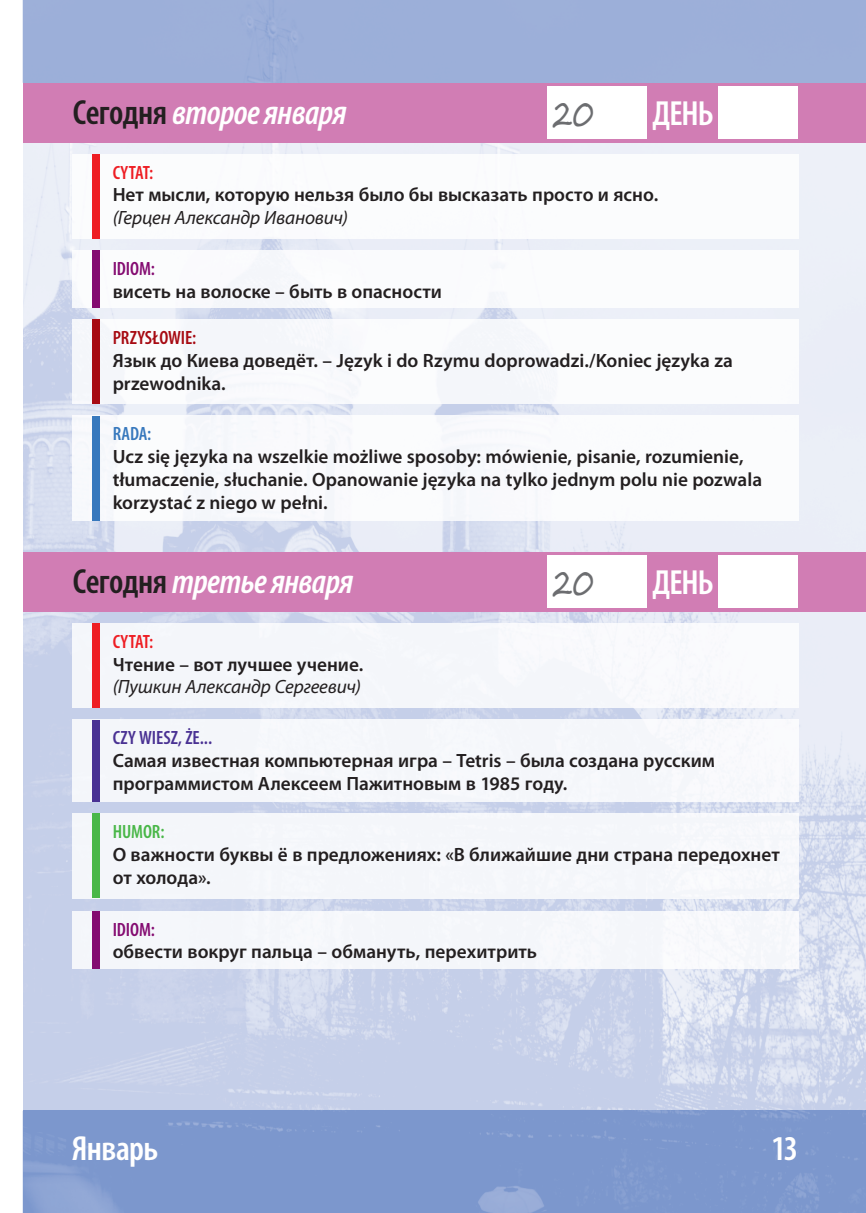
<style>
.page{position:relative;width:866px;height:1213px;background:#fff}
.page>*{position:absolute;margin:0;border:0;box-sizing:border-box;transform-origin:0 0}
.t1{font:italic 600 condensed 35px "Myriad Pro";letter-spacing:-.02em;color:#fff}
.t2{font:600 condensed 35px "Myriad Pro";letter-spacing:-.025em;color:#fff}
.t3{font:35px "Segoe Script";color:#6c6d70;scale:.8 1}
.t4{font:600 19.25px/22.8px "Myriad Pro";color:#231f20}
.t5{font:italic 19.25px "Myriad Pro";letter-spacing:-.01em;color:#231f20}
.t6{font:600 condensed 19.25px "Myriad Pro";color:#493193}
.t7{font:600 condensed 19.25px "Myriad Pro";letter-spacing:-.01em;color:#ee1d23}
.t8{font:600 condensed 19.25px "Myriad Pro";letter-spacing:-.005em;color:#840b71}
.t9{font:600 condensed 19.25px "Myriad Pro";letter-spacing:-.01em;color:#a70a12}
.t10{font:600 condensed 19.25px "Myriad Pro";letter-spacing:-.005em;color:#49b748}
.t11{font:600 condensed 19.25px "Myriad Pro";color:#3778bd}
.s1{font-style:normal;color:#231f20}
</style>
<div class="page">
<img style="left:23px;top:142px;width:47px;height:968px">
<img style="left:817px;top:142px;width:48px;height:968px">
<img style="left:70px;top:142px;width:747px;height:281px">
<img style="left:70px;top:423px;width:50px;height:687px">
<img style="left:768px;top:423px;width:49px;height:687px">
<img style="left:120px;top:520px;width:648px;height:200px">
<img style="left:120px;top:801px;width:648px;height:309px">
<img style="left:23px;top:1110px;width:842px;height:102px">
<img style="left:73px;top:154px;width:724px;height:85px">
<div style="left:92px;top:154px;width:7px;height:85px;background:#ee1d23"></div>
<div style="left:73px;top:623px;width:724px;height:84px;background:#f4f7fa"></div>
<div style="left:92px;top:623px;width:7px;height:84px;background:#ee1d23"></div>
<img style="left:73px;top:319px;width:724px;height:85px">
<div style="left:92px;top:319px;width:7px;height:85px;background:#a70a12"></div>
<div style="left:73px;top:813px;width:724px;height:85px;background:#f4f6fa"></div>
<div style="left:92px;top:813px;width:7px;height:85px;background:#49b748"></div>
<div style="left:73px;top:720px;width:724px;height:81px;background:#f5f7fb"></div>
<div style="left:92px;top:719px;width:7px;height:82px;background:#493193"></div>
<img style="left:73px;top:250px;width:724px;height:58px">
<div style="left:92px;top:250px;width:7px;height:58px;background:#840b71"></div>
<img style="left:73px;top:416px;width:724px;height:104px">
<div style="left:92px;top:416px;width:7px;height:104px;background:#3778bd"></div>
<div style="left:23px;top:83px;width:842px;height:59px;background:#d17db4"></div>
<div style="left:718px;top:87px;width:79px;height:52px;background:#fff"></div>
<div style="left:547px;top:87px;width:99px;height:52px;background:#fff"></div>
<div style="left:23px;top:552px;width:842px;height:59px;background:#d17db4"></div>
<div style="left:718px;top:555px;width:79px;height:52px;background:#fff"></div>
<div style="left:547px;top:555px;width:99px;height:52px;background:#fff"></div>
<div style="left:73px;top:911px;width:724px;height:57px;background:#f4f6fa"></div>
<div style="left:92px;top:911px;width:7px;height:57px;background:#840b71"></div>
<h1 class="t1" style="left:73px;top:100px;width:275px"><span class="s1">Сегодня</span> второе января</h1>
<h1 class="t3" style="left:552px;top:88px;width:53px">20</h1>
<h1 class="t2" style="left:652px;top:101px;width:63px">ДЕНЬ</h1>
<p class="t7" style="left:113px;top:165px;width:42px">CYTAT:</p>
<p class="t4" style="left:113px;top:185px;width:546px">Нет мысли, которую нельзя было бы высказать просто и ясно.</p>
<p class="t5" style="left:113px;top:210px;width:237px">(Герцен Александр Иванович)</p>
<p class="t8" style="left:113px;top:262px;width:44px">IDIOM:</p>
<p class="t4" style="left:113px;top:281px;width:330px">висеть на волоске – быть в опасности</p>
<p class="t9" style="left:113px;top:331px;width:85px">PRZYSŁOWIE:</p>
<p class="t4" style="left:113px;top:350px;width:621px">Язык до Киева доведёт. – Język i do Rzymu doprowadzi./Koniec języka za przewodnika.</p>
<p class="t11" style="left:113px;top:427px;width:40px">RADA:</p>
<p class="t4" style="left:113px;top:446px;width:650px">Ucz się języka na wszelkie możliwe sposoby: mówienie, pisanie, rozumienie, tłumaczenie, słuchanie. Opanowanie języka na tylko jednym polu nie pozwala korzystać z niego w pełni.</p>
<h1 class="t1" style="left:73px;top:569px;width:282px"><span class="s1">Сегодня</span> третье января</h1>
<h1 class="t3" style="left:552px;top:556px;width:53px">20</h1>
<h1 class="t2" style="left:652px;top:570px;width:63px">ДЕНЬ</h1>
<p class="t7" style="left:113px;top:634px;width:42px">CYTAT:</p>
<p class="t4" style="left:113px;top:654px;width:252px">Чтение – вот лучшее учение.</p>
<p class="t5" style="left:113px;top:679px;width:249px">(Пушкин Александр Сергеевич)</p>
<p class="t6" style="left:113px;top:731px;width:101px">CZY WIESZ, ŻE...</p>
<p class="t4" style="left:113px;top:750px;width:603px">Самая известная компьютерная игра – Tetris – была создана русским программистом Алексеем Пажитновым в 1985 году.</p>
<p class="t10" style="left:113px;top:824px;width:53px">HUMOR:</p>
<p class="t4" style="left:113px;top:844px;width:668px">О важности буквы ё в предложениях: «В ближайшие дни страна передохнет от холода».</p>
<p class="t8" style="left:113px;top:922px;width:44px">IDIOM:</p>
<p class="t4" style="left:113px;top:942px;width:426px">обвести вокруг пальца – обмануть, перехитрить</p>
<h1 class="t2" style="left:72px;top:1135px;width:88px">Январь</h1>
<h1 class="t2" style="left:771px;top:1135px;width:28px">13</h1>
</div>
